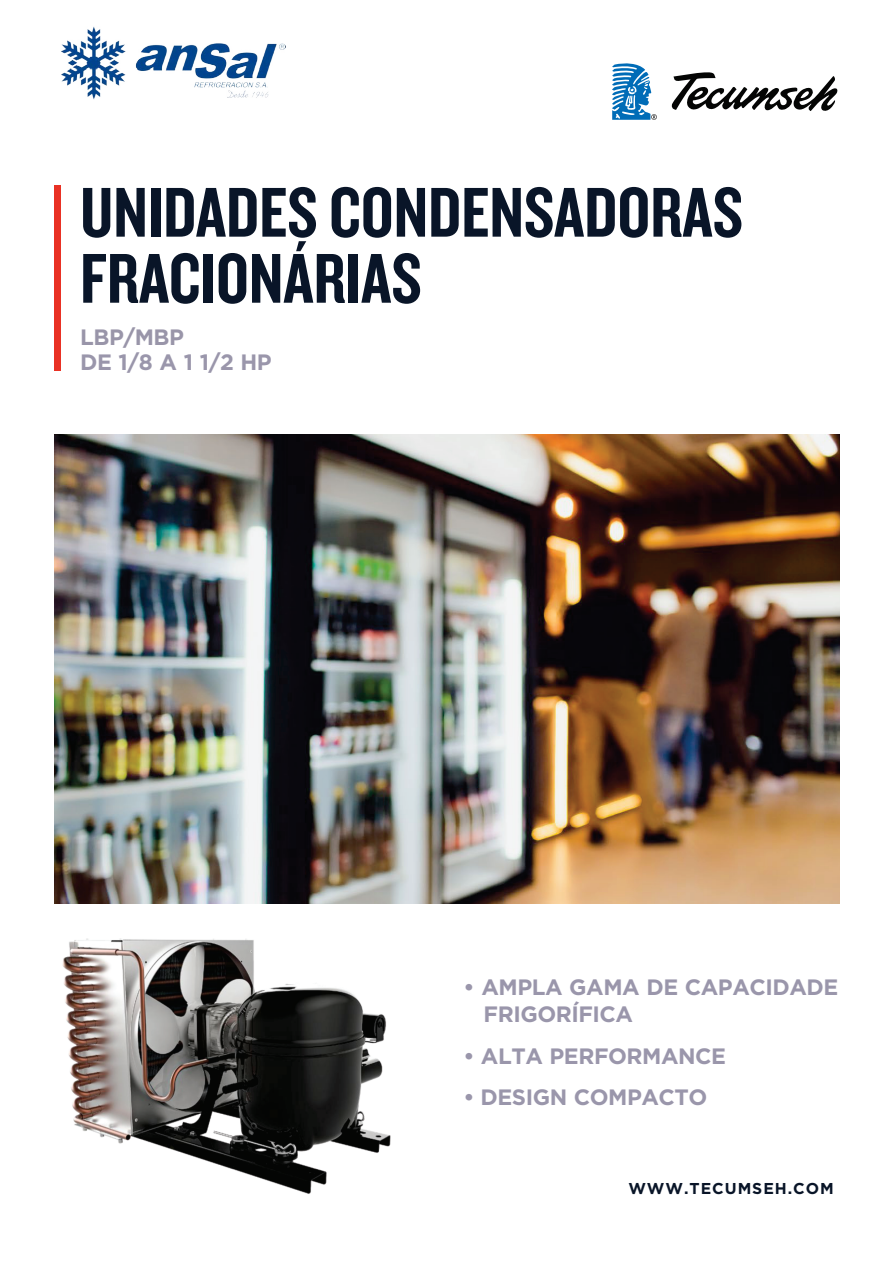
<style>
.page{position:relative;width:893px;height:1262px;background:#fff}
.page>*{position:absolute;margin:0;border:0;box-sizing:border-box;transform-origin:0 0}
.t1{font:73.05px/66px "Knockout HTF49 Liteweight";color:#091528}
.t2{font:700 22.2px/26.7px "Gotham";letter-spacing:-.02em;color:#9a96ab}
.t3{font:700 22.2px "Gotham";letter-spacing:-.02em;color:#9995a9}
.t4{font:700 15.75px "Gotham";letter-spacing:.06em;color:#091528}
</style>
<div class="page">
<div style="left:54px;top:185px;width:6px;height:185px;background:#e93124"></div>
<svg style="left:671px;top:72px;width:167px;height:39px"></svg>
<svg style="left:612px;top:63px;width:44px;height:57px"></svg>
<img style="left:54px;top:435px;width:785px;height:468px">
<img style="left:62px;top:938px;width:329px;height:256px">
<img style="left:61px;top:26px;width:225px;height:74px">
<h1 class="t1" style="left:80px;top:185px;width:664px">UNIDADES CONDENSADORAS<br>FRACIONÁRIAS</h1>
<p class="t3" style="left:80px;top:328px;width:105px">LBP/MBP</p>
<p class="t2" style="left:80px;top:351px;width:193px">DE 1/8 A 1 1/2 HP</p>
<p class="t2" style="left:483px;top:975px;width:356px;text-indent:-20px">• AMPLA GAMA DE CAPACIDADE<br>FRIGORÍFICA</p>
<p class="t2" style="left:463px;top:1044px;width:264px">• ALTA PERFORMANCE</p>
<p class="t2" style="left:463px;top:1085px;width:245px">• DESIGN COMPACTO</p>
<p class="t4" style="left:628px;top:1182px;width:207px">WWW.TECUMSEH.COM</p>
</div>
